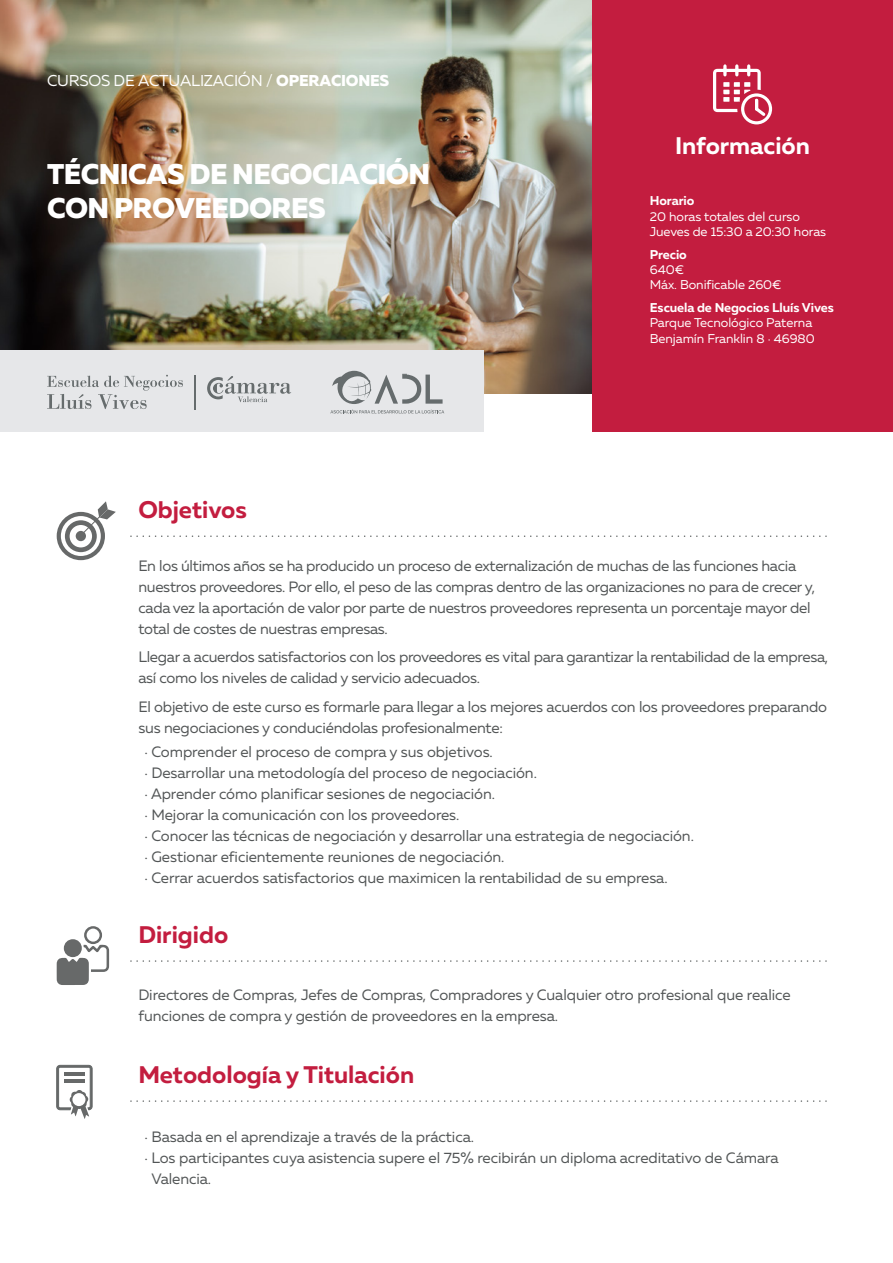
<style>
.page{position:relative;width:893px;height:1263px;background:#fff}
.page>*{position:absolute;margin:0;border:0;box-sizing:border-box;transform-origin:0 0}
.t1{font:800 28.5px/34.2px "Muller";letter-spacing:-.02em;color:#fff}
.t2{font:700 24px "Muller";color:#c31d3f}
.t3{font:700 24px "Muller";color:#fff}
.t4{font:15.75px "Muller";letter-spacing:-.015em;color:#fff}
.t5{font:15px/21px "Muller";letter-spacing:-.015em;color:#525556}
.t6{font:12.75px/15.3px "Muller";letter-spacing:-.005em;color:#fff}
.t7{font:700 12.75px "Muller";letter-spacing:-.005em;color:#fff}
.s1{font-weight:800}
</style>
<div class="page">
<img style="left:0;top:0;width:592px;height:393px">
<div style="left:592px;top:0;width:301px;height:432px;background:#c31d3f"></div>
<svg style="left:713px;top:64px;width:59px;height:60px"></svg>
<div style="left:0;top:350px;width:483px;height:82px;background:#e6e7e9"></div>
<hr style="left:195px;top:375px;width:1px;height:34px;background:#666c6d">
<svg style="left:47px;top:375px;width:136px;height:34px"></svg>
<svg style="left:207px;top:376px;width:84px;height:26px"></svg>
<svg style="left:57px;top:501px;width:59px;height:59px"></svg>
<svg style="left:131px;top:535px;width:696px;height:2px"></svg>
<svg style="left:57px;top:926px;width:52px;height:59px"></svg>
<svg style="left:131px;top:960px;width:696px;height:2px"></svg>
<svg style="left:330px;top:371px;width:114px;height:42px"></svg>
<svg style="left:131px;top:1100px;width:696px;height:2px"></svg>
<svg style="left:56px;top:1064px;width:37px;height:55px"></svg>
<hr style="left:64px;top:1072px;width:21px;height:3px;background:#676969">
<hr style="left:64px;top:1079px;width:21px;height:3px;background:#676969">
<p class="t4" style="left:47px;top:70px;width:344px">CURSOS DE ACTUALIZACIÓN / <span class="s1">OPERACIONES</span></p>
<h1 class="t1" style="left:47px;top:157px;width:384px">TÉCNICAS DE NEGOCIACIÓN<br>CON PROVEEDORES</h1>
<h2 class="t3" style="left:675px;top:131px;width:137px">Información</h2>
<p class="t7" style="left:650px;top:193px;width:46px">Horario</p>
<p class="t6" style="left:650px;top:208px;width:178px">20 horas totales del curso<br>Jueves de 15:30 a 20:30 horas</p>
<p class="t7" style="left:650px;top:246px;width:39px">Precio</p>
<p class="t6" style="left:650px;top:262px;width:133px">640€<br>Máx. Bonificable 260€</p>
<p class="t7" style="left:650px;top:300px;width:186px">Escuela de Negocios Lluís Vives</p>
<p class="t6" style="left:650px;top:315px;width:166px">Parque Tecnológico Paterna<br>Benjamín Franklin 8 · 46980</p>
<h2 class="t2" style="left:138px;top:495px;width:110px">Objetivos</h2>
<p class="t5" style="left:138px;top:555px;width:678px">En los últimos años se ha producido un proceso de externalización de muchas de las funciones hacia nuestros proveedores. Por ello, el peso de las compras dentro de las organizaciones no para de crecer y, cada vez la aportación de valor por parte de nuestros proveedores representa un porcentaje mayor del total de costes de nuestras empresas.</p>
<p class="t5" style="left:138px;top:646px;width:691px">Llegar a acuerdos satisfactorios con los proveedores es vital para garantizar la rentabilidad de la empresa, así como los niveles de calidad y servicio adecuados.</p>
<p class="t5" style="left:138px;top:696px;width:690px">El objetivo de este curso es formarle para llegar a los mejores acuerdos con los proveedores preparando sus negociaciones y conduciéndolas profesionalmente:</p>
<p class="t5" style="left:144px;top:741px;width:551px">· Comprender el proceso de compra y sus objetivos.<br>· Desarrollar una metodología del proceso de negociación.<br>· Aprender cómo planificar sesiones de negociación.<br>· Mejorar la comunicación con los proveedores.<br>· Conocer las técnicas de negociación y desarrollar una estrategia de negociación. · Gestionar eficientemente reuniones de negociación.<br>· Cerrar acuerdos satisfactorios que maximicen la rentabilidad de su empresa.</p>
<h2 class="t2" style="left:138px;top:919px;width:91px">Dirigido</h2>
<p class="t5" style="left:138px;top:984px;width:654px">Directores de Compras, Jefes de Compras, Compradores y Cualquier otro profesional que realice funciones de compra y gestión de proveedores en la empresa.</p>
<h2 class="t2" style="left:138px;top:1059px;width:277px">Metodología y Titulación</h2>
<p class="t5" style="left:144px;top:1126px;width:331px">· Basada en el aprendizaje a través de la práctica.</p>
<p class="t5" style="left:144px;top:1147px;width:636px">· Los participantes cuya asistencia supere el 75% recibirán un diploma acreditativo de Cámara</p>
<p class="t5" style="left:151px;top:1168px;width:61px">Valencia.</p>
</div>
